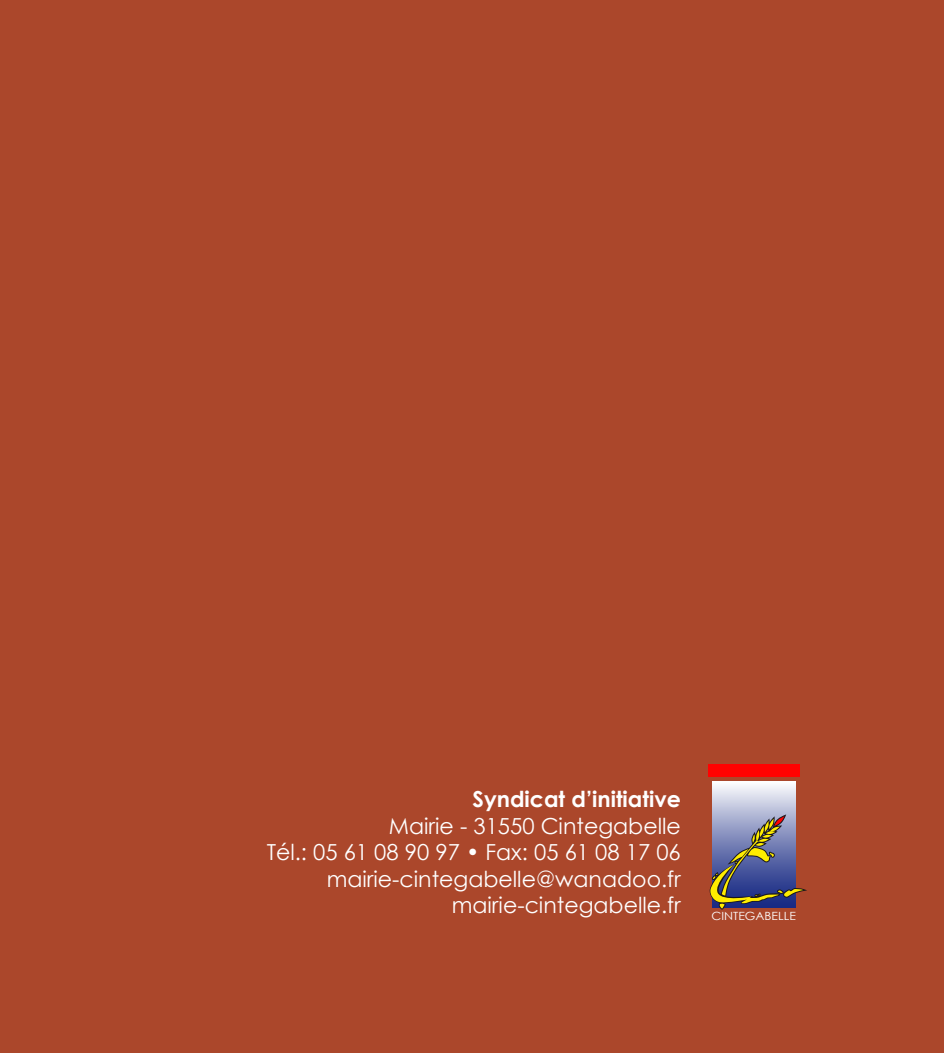
<style>
.page{position:relative;width:944px;height:1053px;background:#fff}
.page>*{position:absolute;margin:0;border:0;box-sizing:border-box;transform-origin:0 0}
.t1{font:22.05px/26.6px "Century Gothic";color:#fff;text-align:right}
.t2{font:700 22.05px "Century Gothic";color:#fff}
.t3{font:11.25px "Century Gothic";color:#fff;scale:1.08 1}
</style>
<div class="page">
<div style="left:0;top:0;width:944px;height:1052px;background:#ab472b"></div>
<div style="left:708px;top:764px;width:92px;height:12px;background:#ff0201"></div>
<svg style="left:712px;top:781px;width:83px;height:33px;background:#daddeb"></svg>
<svg style="left:709px;top:814px;width:98px;height:95px;background:#746b77"></svg>
<p class="t2" style="left:473px;top:785px;width:210px">Syndicat d’initiative</p>
<p class="t1" style="left:267px;top:812px;width:416px">Mairie - 31550 Cintegabelle<br>Tél.: 05 61 08 90 97 • Fax: 05 61 08 17 06 mairie-cintegabelle@wanadoo.fr mairie-cintegabelle.fr</p>
<p class="t3" style="left:711px;top:909px;width:80px">CINTEGABELLE</p>
</div>
